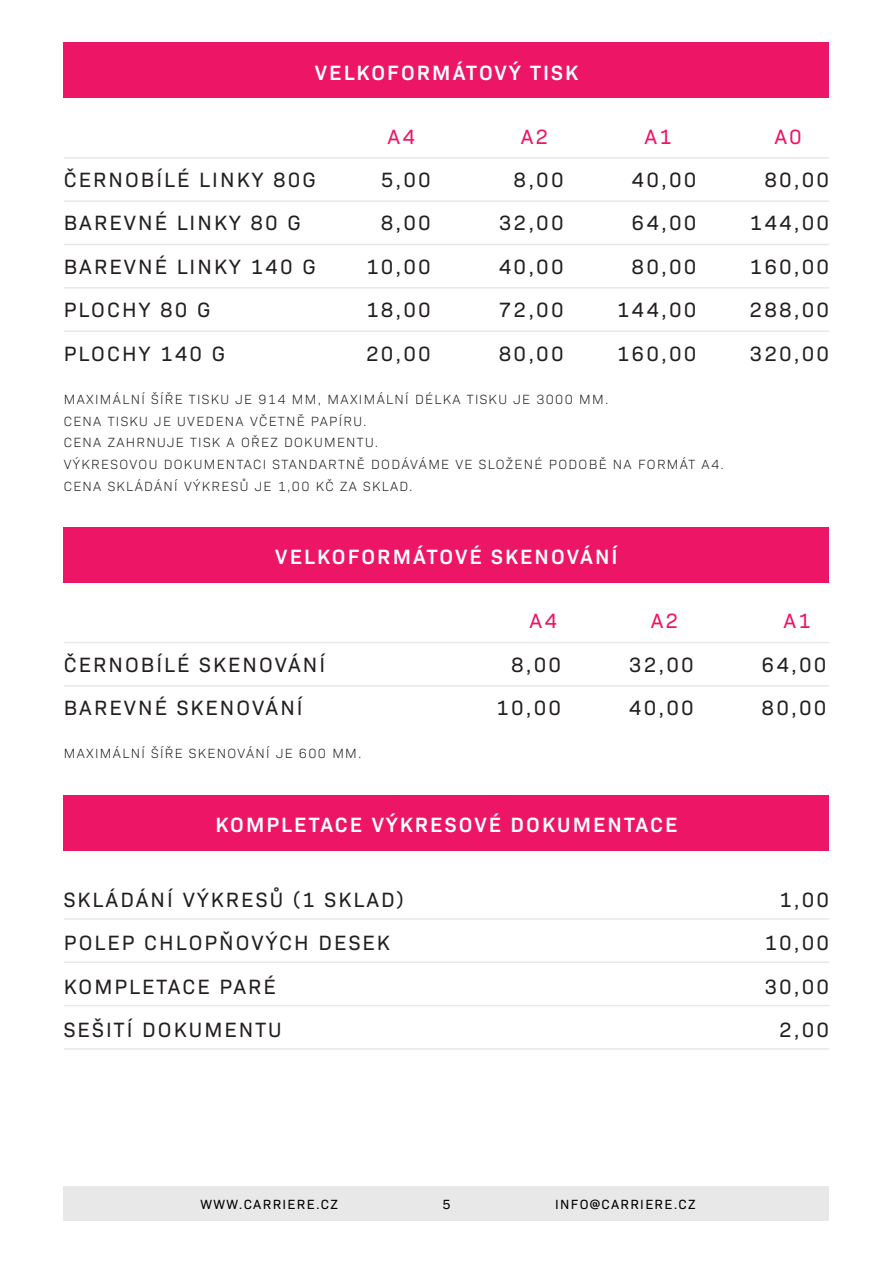
<style>
.page{position:relative;width:893px;height:1263px;background:#fff}
.page>*{position:absolute;margin:0;border:0;box-sizing:border-box;transform-origin:0 0}
.t1{font:21px/43.3px "Bio Sans";letter-spacing:.1em;color:#231f20}
.t2{font:600 21px "Bio Sans";letter-spacing:.1em;color:#fff}
.t3{font:21px "Bio Sans";letter-spacing:.1em;color:#ed1566}
.t4{font:300 13.5px/21.8px "Bio Sans";letter-spacing:.1em;color:#231f20}
.t5{font:13.5px "Bio Sans";letter-spacing:.1em;color:#000}
</style>
<div class="page">
<div style="left:64px;top:43px;width:765px;height:55px;background:#ed1566"></div>
<div style="left:64px;top:527px;width:765px;height:55px;background:#ed1566"></div>
<div style="left:64px;top:795px;width:765px;height:55px;background:#ed1566"></div>
<hr style="left:64px;top:200px;width:765px;height:2px;background:#e8e8e8">
<hr style="left:64px;top:685px;width:765px;height:2px;background:#e8e8e8">
<hr style="left:64px;top:157px;width:765px;height:2px;background:#e8e8e8">
<hr style="left:64px;top:642px;width:765px;height:1px;background:#e8e8e8">
<hr style="left:64px;top:244px;width:765px;height:1px;background:#e8e8e8">
<hr style="left:64px;top:287px;width:765px;height:2px;background:#e8e8e8">
<hr style="left:64px;top:330px;width:765px;height:2px;background:#e8e8e8">
<hr style="left:64px;top:961px;width:765px;height:2px;background:#e8e8e8">
<hr style="left:64px;top:918px;width:765px;height:2px;background:#e8e8e8">
<hr style="left:64px;top:1005px;width:765px;height:1px;background:#e8e8e8">
<hr style="left:64px;top:1048px;width:765px;height:2px;background:#e8e8e8">
<div style="left:64px;top:1186px;width:765px;height:34px;background:#e8e8e8"></div>
<p class="t2" style="left:315px;top:57px;width:265px">VELKOFORMÁTOVÝ TISK</p>
<p class="t3" style="left:521px;top:121px;width:29px">A2</p>
<p class="t1" style="left:514px;top:156px;width:52px">8,00</p>
<p class="t1" style="left:499px;top:200px;width:66px">32,00</p>
<p class="t1" style="left:499px;top:243px;width:66px">40,00</p>
<p class="t1" style="left:499px;top:287px;width:66px">72,00</p>
<p class="t1" style="left:499px;top:330px;width:66px">80,00</p>
<p class="t3" style="left:388px;top:121px;width:29px">A4</p>
<p class="t1" style="left:381px;top:156px;width:52px">5,00</p>
<p class="t1" style="left:381px;top:200px;width:52px">8,00</p>
<p class="t1" style="left:366px;top:243px;width:66px">10,00</p>
<p class="t1" style="left:366px;top:287px;width:66px">18,00</p>
<p class="t1" style="left:366px;top:330px;width:66px">20,00</p>
<p class="t3" style="left:644px;top:121px;width:29px">A1</p>
<p class="t1" style="left:632px;top:156px;width:66px">40,00</p>
<p class="t1" style="left:632px;top:200px;width:66px">64,00</p>
<p class="t1" style="left:632px;top:243px;width:66px">80,00</p>
<p class="t1" style="left:617px;top:287px;width:81px">144,00</p>
<p class="t1" style="left:617px;top:330px;width:81px">160,00</p>
<p class="t1" style="left:64px;top:156px;width:254px">ČERNOBÍLÉ LINKY 80G</p>
<p class="t1" style="left:64px;top:200px;width:239px">BAREVNÉ LINKY 80 G</p>
<p class="t1" style="left:64px;top:243px;width:253px">BAREVNÉ LINKY 140 G</p>
<p class="t1" style="left:64px;top:287px;width:148px">PLOCHY 80 G</p>
<p class="t1" style="left:64px;top:330px;width:163px">PLOCHY 140 G</p>
<p class="t4" style="left:64px;top:387px;width:546px">MAXIMÁLNÍ ŠÍŘE TISKU JE 914 MM, MAXIMÁLNÍ DÉLKA TISKU JE 3000 MM.</p>
<p class="t4" style="left:64px;top:409px;width:304px">CENA TISKU JE UVEDENA VČETNĚ PAPÍRU.</p>
<p class="t4" style="left:64px;top:431px;width:316px">CENA ZAHRNUJE TISK A OŘEZ DOKUMENTU.</p>
<p class="t4" style="left:64px;top:452px;width:662px">VÝKRESOVOU DOKUMENTACI STANDARTNĚ DODÁVÁME VE SLOŽENÉ PODOBĚ NA FORMÁT A4.<br>CENA SKLÁDÁNÍ VÝKRESŮ JE 1,00 KČ ZA SKLAD.</p>
<p class="t2" style="left:275px;top:541px;width:344px">VELKOFORMÁTOVÉ SKENOVÁNÍ</p>
<p class="t1" style="left:64px;top:641px;width:263px">ČERNOBÍLÉ SKENOVÁNÍ</p>
<p class="t1" style="left:64px;top:684px;width:240px">BAREVNÉ SKENOVÁNÍ</p>
<p class="t4" style="left:64px;top:742px;width:299px">MAXIMÁLNÍ ŠÍŘE SKENOVÁNÍ JE 600 MM.</p>
<p class="t3" style="left:530px;top:605px;width:29px">A4</p>
<p class="t1" style="left:511px;top:641px;width:52px">8,00</p>
<p class="t1" style="left:496px;top:684px;width:66px">10,00</p>
<p class="t3" style="left:651px;top:605px;width:29px">A2</p>
<p class="t1" style="left:629px;top:641px;width:66px">32,00</p>
<p class="t1" style="left:629px;top:684px;width:66px">40,00</p>
<p class="t2" style="left:215px;top:809px;width:464px">KOMPLETACE VÝKRESOVÉ DOKUMENTACE</p>
<p class="t1" style="left:64px;top:876px;width:342px">SKLÁDÁNÍ VÝKRESŮ (1 SKLAD)</p>
<p class="t1" style="left:64px;top:920px;width:328px">POLEP CHLOPŇOVÝCH DESEK</p>
<p class="t1" style="left:64px;top:963px;width:219px">KOMPLETACE PARÉ<br>SEŠITÍ DOKUMENTU</p>
<p class="t3" style="left:774px;top:121px;width:29px">A0</p>
<p class="t1" style="left:764px;top:156px;width:66px">80,00</p>
<p class="t1" style="left:750px;top:200px;width:81px">144,00</p>
<p class="t1" style="left:750px;top:243px;width:81px">160,00</p>
<p class="t1" style="left:750px;top:287px;width:81px">288,00</p>
<p class="t1" style="left:750px;top:330px;width:81px">320,00</p>
<p class="t3" style="left:783px;top:605px;width:29px">A1</p>
<p class="t1" style="left:762px;top:641px;width:66px">64,00</p>
<p class="t1" style="left:762px;top:684px;width:66px">80,00</p>
<p class="t1" style="left:779px;top:876px;width:52px">1,00</p>
<p class="t1" style="left:764px;top:920px;width:66px">10,00</p>
<p class="t1" style="left:764px;top:963px;width:66px">30,00</p>
<p class="t1" style="left:779px;top:1006px;width:52px">2,00</p>
<p class="t5" style="left:200px;top:1194px;width:139px">WWW.CARRIERE.CZ</p>
<p class="t5" style="left:442px;top:1194px;width:10px">5</p>
<p class="t5" style="left:555px;top:1194px;width:142px">INFO@CARRIERE.CZ</p>
</div>
